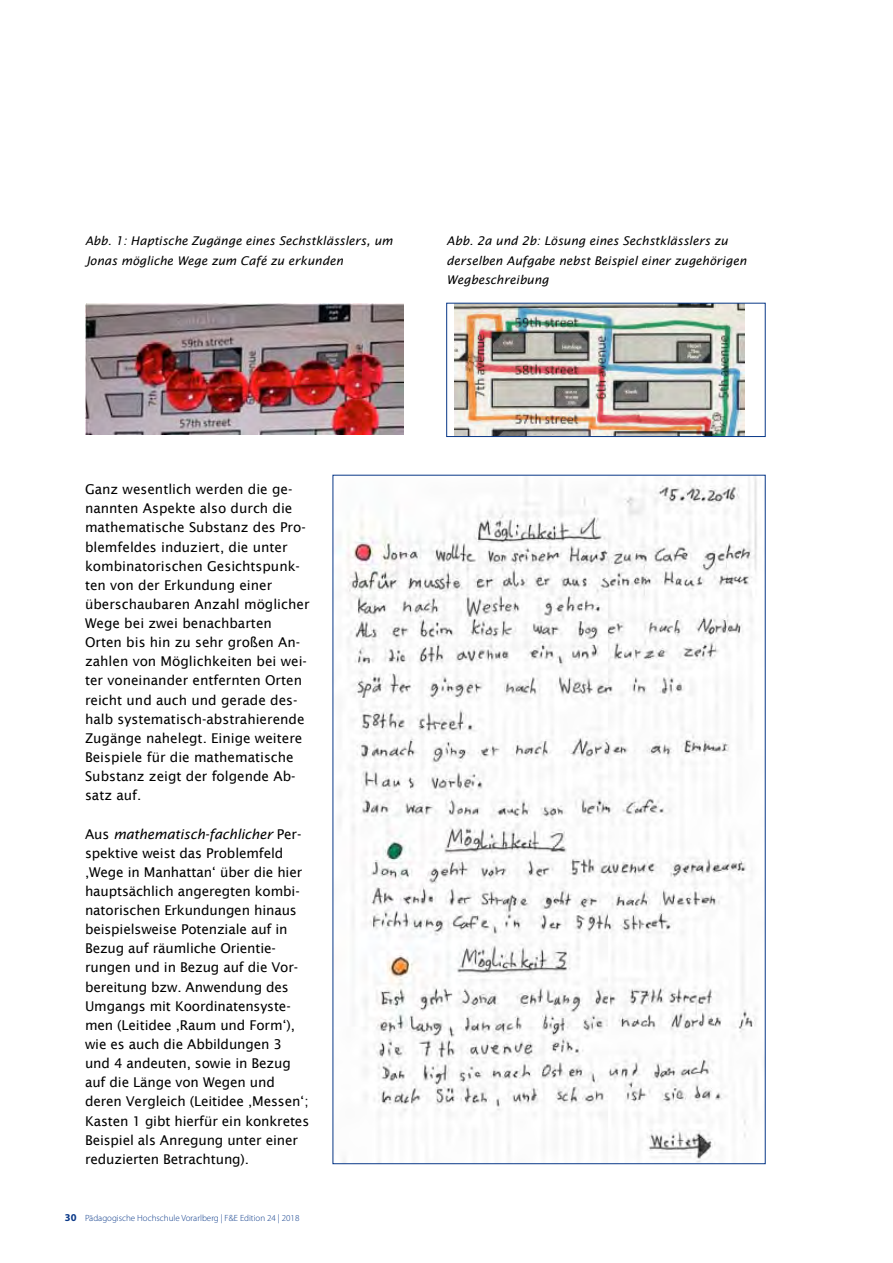
<style>
.page{position:relative;width:893px;height:1263px;background:#fff}
.page>*{position:absolute;margin:0;border:0;box-sizing:border-box;transform-origin:0 0}
.t1{font:13.5px/19.2px "Lucida Sans";color:#000}
.t2{font:italic 12px/19.2px "Lucida Sans";color:#000}
.t3{font:300 9px "Myriad Pro";color:#093888}
.s1{font-style:italic}
.s2{font-weight:700;font-size:10.5px}
</style>
<div class="page">
<img style="left:454px;top:305px;width:291px;height:130px">
<div style="left:446px;top:303px;width:319px;height:134px;border:1px solid #093888"></div>
<img style="left:338px;top:477px;width:419px;height:685px">
<img style="left:85px;top:303px;width:319px;height:132px">
<p class="t2" style="left:85px;top:231px;width:309px">Abb. 1: Haptische Zugänge eines Sechstklässlers, um<br>Jonas mögliche Wege zum Café zu erkunden</p>
<p class="t2" style="left:446px;top:231px;width:301px">Abb. 2a und 2b: Lösung eines Sechstklässlers zu derselben Aufgabe nebst Beispiel einer zugehörigen<br>Wegbeschreibung</p>
<p class="t1" style="left:85px;top:480px;width:226px">Ganz wesentlich werden die ge&shy;nannten Aspekte also durch die mathematische Substanz des Pro&shy;blemfeldes induziert, die unter kombinatorischen Gesichtspunk&shy;ten von der Erkundung einer überschaubaren Anzahl möglicher<br>Wege bei zwei benachbarten<br>Orten bis hin zu sehr großen An&shy;zahlen von Möglichkeiten bei wei&shy;ter voneinander entfernten Orten reicht und auch und gerade des&shy;halb systematisch-abstrahierende<br>Zugänge nahelegt. Einige weitere<br>Beispiele für die mathematische<br>Substanz zeigt der folgende Ab&shy;satz auf.</p>
<p class="t1" style="left:85px;top:824px;width:226px">Aus <span class="s1">mathematisch-fachlicher</span> Per&shy;spektive weist das Problemfeld ‚Wege in Manhattan‘ über die hier hauptsächlich angeregten kombi&shy;natorischen Erkundungen hinaus beispielsweise Potenziale auf in<br>Bezug auf räumliche Orientie&shy;rungen und in Bezug auf die Vor&shy;bereitung bzw. Anwendung des<br>Umgangs mit Koordinatensyste&shy;men (Leitidee ‚Raum und Form‘), wie es auch die Abbildungen 3 und 4 andeuten, sowie in Bezug auf die Länge von Wegen und deren Vergleich (Leitidee ‚Messen‘;<br>Kasten 1 gibt hierfür ein konkretes<br>Beispiel als Anregung unter einer reduzierten Betrachtung).</p>
<p class="t3" style="left:65px;top:1213px;width:236px"><span class="s2">30</span> Pädagogische Hochschule Vorarlberg | F&amp;E Edition 24 | 2018</p>
</div>
